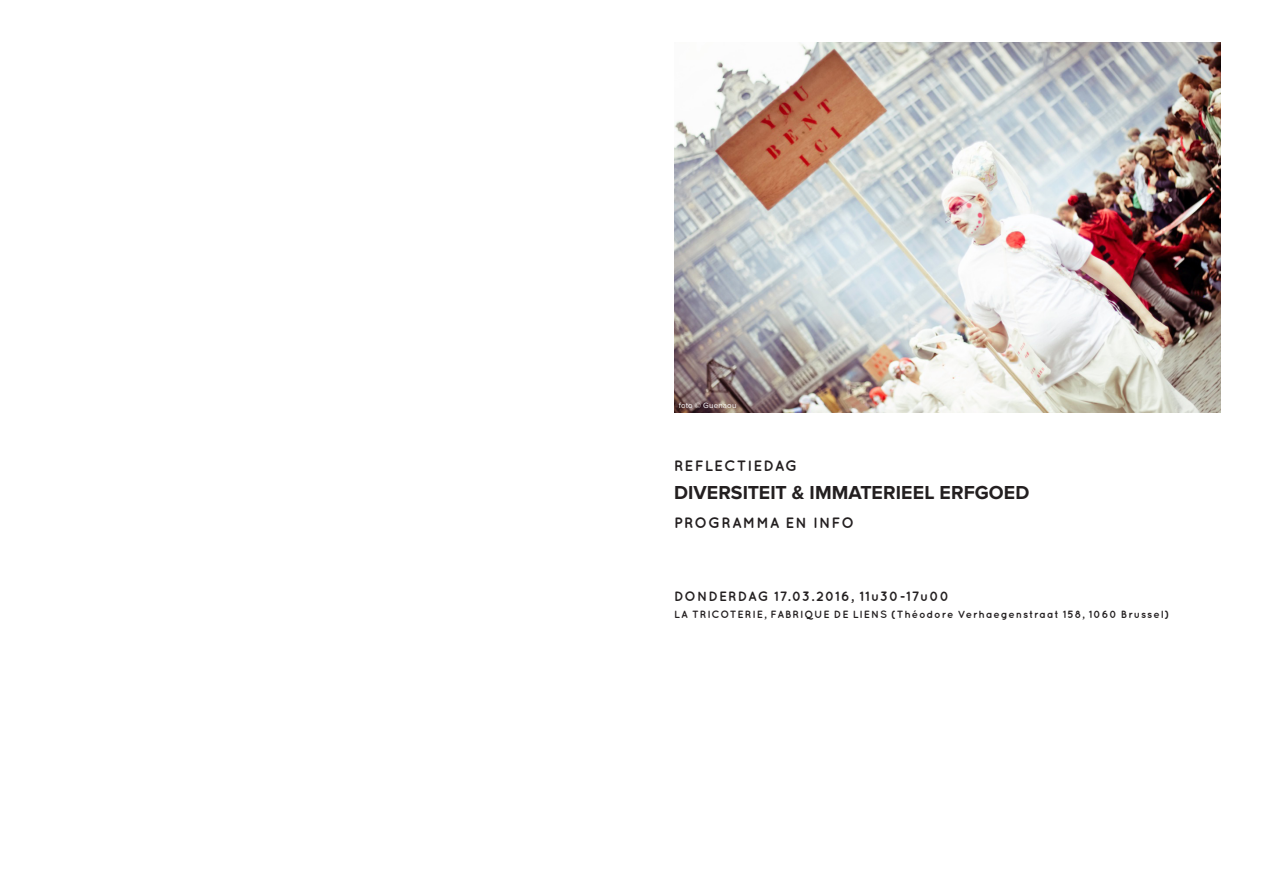
<style>
.page{position:relative;width:1263px;height:893px;background:#fff}
.page>*{position:absolute;margin:0;border:0;box-sizing:border-box;transform-origin:0 0}
.t1{font:700 19.5px "Proxima Nova";letter-spacing:.005em;color:#231f20}
.t2{font:700 15px "Quicksand";letter-spacing:.07em;color:#231f20}
.t3{font:700 13.5px "Quicksand";letter-spacing:.07em;color:#231f20}
.t4{font:700 10.5px "Quicksand";letter-spacing:.095em;color:#231f20}
.Normaa2{font:7.95px "Proxima Nova";letter-spacing:.025em;color:#fff}
</style>
<div class="page">
<img style="left:674px;top:43px;width:546px;height:370px">
<p class="Normaa2" style="left:679px;top:401px;width:59px">foto © Guenaou</p>
<p class="t2" style="left:674px;top:456px;width:125px">REFLECTIEDAG</p>
<p class="t1" style="left:674px;top:481px;width:357px">DIVERSITEIT &amp; IMMATERIEEL ERFGOED</p>
<p class="t2" style="left:674px;top:513px;width:182px">PROGRAMMA EN INFO</p>
<p class="t3" style="left:674px;top:588px;width:277px">DONDERDAG 17.03.2016, 11U30-17U00</p>
<p class="t4" style="left:674px;top:607px;width:496px">LA TRICOTERIE, FABRIQUE DE LIENS (THÉODORE VERHAEGENSTRAAT 158, 1060 BRUSSEL)</p>
</div>
